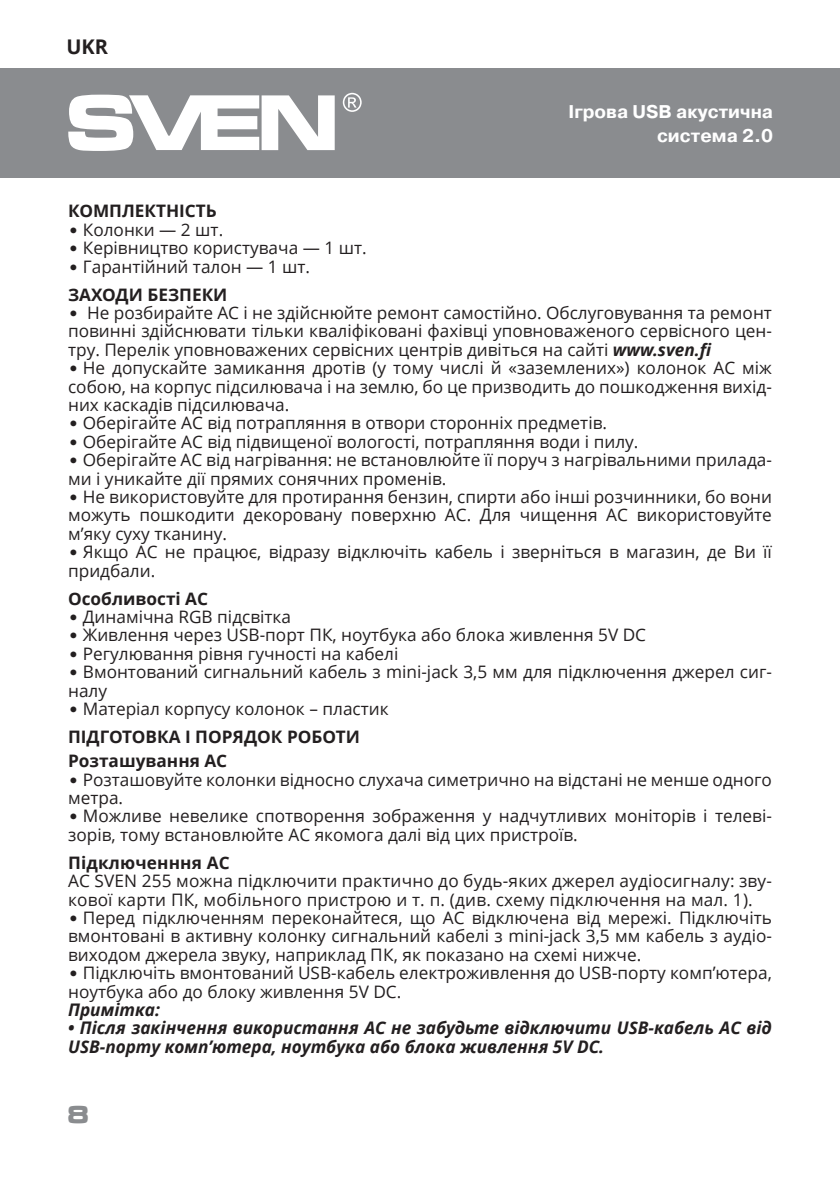
<style>
.page{position:relative;width:840px;height:1191px;background:#fff}
.page>*{position:absolute;margin:0;border:0;box-sizing:border-box;transform-origin:0 0}
.t1{font:700 24px "Micra";color:#8a8c8f}
.t2{font:700 20.4px "Open Sans";color:#231f20}
.t3{font:700 18.4px/24px "Pragmatica";color:#fff;text-align:right}
.t4{font:17.2px/18.4px "Open Sans";color:#231f20}
.t5{font:italic 700 17.2px/18.4px "Open Sans";color:#231f20}
.t6{font:700 17.2px "Open Sans";color:#231f20}
.s1{font-family:"Pragmatica";font-weight:700;font-size:16px}
.s2{font-weight:700}
.s3{font-weight:700;font-style:italic}
</style>
<div class="page">
<div style="left:0;top:68px;width:839px;height:109px;background:#8a8c8f"></div>
<svg style="left:68px;top:95px;width:266px;height:56px"></svg>
<svg style="left:342px;top:93px;width:19px;height:19px"></svg>
<p class="t2" style="left:66px;top:32px;width:43px">UKR</p>
<p class="t3" style="left:568px;top:99px;width:206px">Ігрова USB акустична система 2.0</p>
<p class="t6" style="left:68px;top:199px;width:150px">КОМПЛЕКТНІСТЬ</p>
<p class="t4" style="left:68px;top:220px;width:156px"><span class="s1">•</span> Колонки — 2 шт.</p>
<p class="t4" style="left:68px;top:238px;width:300px"><span class="s1">•</span> Керівництво користувача — 1 шт.</p>
<p class="t4" style="left:68px;top:252px;width:243px;line-height:28px"><span class="s1">•</span> Гарантійний талон — 1 шт.<br><span class="s2">ЗАХОДИ БЕЗПЕКИ</span></p>
<p class="t4" style="left:68px;top:303px;width:705px;text-align:justify"><span class="s1">•</span> Не розбирайте АС і не здійснюйте ремонт самостійно. Обслуговування та ремонт повинні здійснювати тільки кваліфіковані фахівці уповноваженого сервісного цен&shy;тру. Перелік уповноважених сервісних центрів дивіться на сайті <span class="s3">www.sven.fi</span></p>
<p class="t4" style="left:68px;top:358px;width:705px;text-align:justify"><span class="s1">•</span> Не допускайте замикання дротів (у тому числі й «заземлених») колонок АС між собою, на корпус підсилювача і на землю, бо це призводить до пошкодження вихід&shy;них каскадів підсилювача.</p>
<p class="t4" style="left:68px;top:413px;width:540px"><span class="s1">•</span> Оберігайте АС від потрапляння в отвори сторонніх предметів.</p>
<p class="t4" style="left:68px;top:432px;width:571px"><span class="s1">•</span> Оберігайте АС від підвищеної вологості, потрапляння води і пилу.</p>
<p class="t4" style="left:68px;top:450px;width:704px"><span class="s1">•</span> Оберігайте АС від нагрівання: не встановлюйте її поруч з нагрівальними прилада&shy;ми і уникайте дії прямих сонячних променів.</p>
<p class="t4" style="left:68px;top:487px;width:705px;text-align:justify"><span class="s1">•</span> Не використовуйте для протирання бензин, спирти або інші розчинники, бо вони можуть пошкодити декоровану поверхню АС. Для чищення АС використовуйте м’яку суху тканину.</p>
<p class="t4" style="left:68px;top:542px;width:705px"><span class="s1">•</span> Якщо АС не працює, відразу відключіть кабель і зверніться в магазин, де Ви її придбали.</p>
<p class="t6" style="left:68px;top:586px;width:141px">Особливості АС</p>
<p class="t4" style="left:68px;top:607px;width:224px"><span class="s1">•</span> Динамічна RGB підсвітка</p>
<p class="t4" style="left:68px;top:625px;width:579px"><span class="s1">•</span> Живлення через USB-порт ПК, ноутбука або блока живлення 5V DC</p>
<p class="t4" style="left:68px;top:644px;width:331px"><span class="s1">•</span> Регулювання рівня гучності на кабелі</p>
<p class="t4" style="left:68px;top:662px;width:704px"><span class="s1">•</span> Вмонтований сигнальний кабель з mini-jack 3,5 мм для підключення джерел сиг&shy;налу</p>
<p class="t4" style="left:68px;top:694px;width:322px;line-height:28px"><span class="s1">•</span> Матеріал корпусу колонок – пластик<br><span class="s2">ПІДГОТОВКА І ПОРЯДОК РОБОТИ</span></p>
<p class="t6" style="left:68px;top:748px;width:160px">Розташування АС</p>
<p class="t4" style="left:68px;top:769px;width:705px"><span class="s1">•</span> Розташовуйте колонки відносно слухача симетрично на відстані не менше одного метра.</p>
<p class="t4" style="left:68px;top:806px;width:704px"><span class="s1">•</span> Можливе невелике спотворення зображення у надчутливих моніторів і телеві&shy;зорів, тому встановлюйте АС якомога далі від цих пристроїв.</p>
<p class="t6" style="left:68px;top:850px;width:163px">Підключенння АС</p>
<p class="t4" style="left:68px;top:871px;width:704px">АС SVEN 255 можна підключити практично до будь-яких джерел аудіосигналу: зву&shy;кової карти ПК, мобільного пристрою и т. п. (див. схему підключення на мал. 1).</p>
<p class="t4" style="left:68px;top:908px;width:705px;text-align:justify"><span class="s1">•</span> Перед підключенням переконайтеся, що АС відключена від мережі. Підключіть вмонтовані в активну колонку сигнальний кабелі з mini-jack 3,5 мм кабель з аудіо&shy;виходом джерела звуку, наприклад ПК, як показано на схемі нижче.</p>
<p class="t4" style="left:68px;top:963px;width:705px"><span class="s1">•</span> Підключіть вмонтований USB-кабель електроживлення до USB-порту комп’ютера, ноутбука або до блоку живлення 5V DC.</p>
<p class="t5" style="left:68px;top:1000px;width:93px">Примітка:</p>
<p class="t5" style="left:68px;top:1018px;width:704px">• Після закінчення використання АС не забудьте відключити USB-кабель АС від<br>USB-порту комп’ютера, ноутбука або блока живлення 5V DC.</p>
<h1 class="t1" style="left:66px;top:1101px;width:26px">8</h1>
</div>
